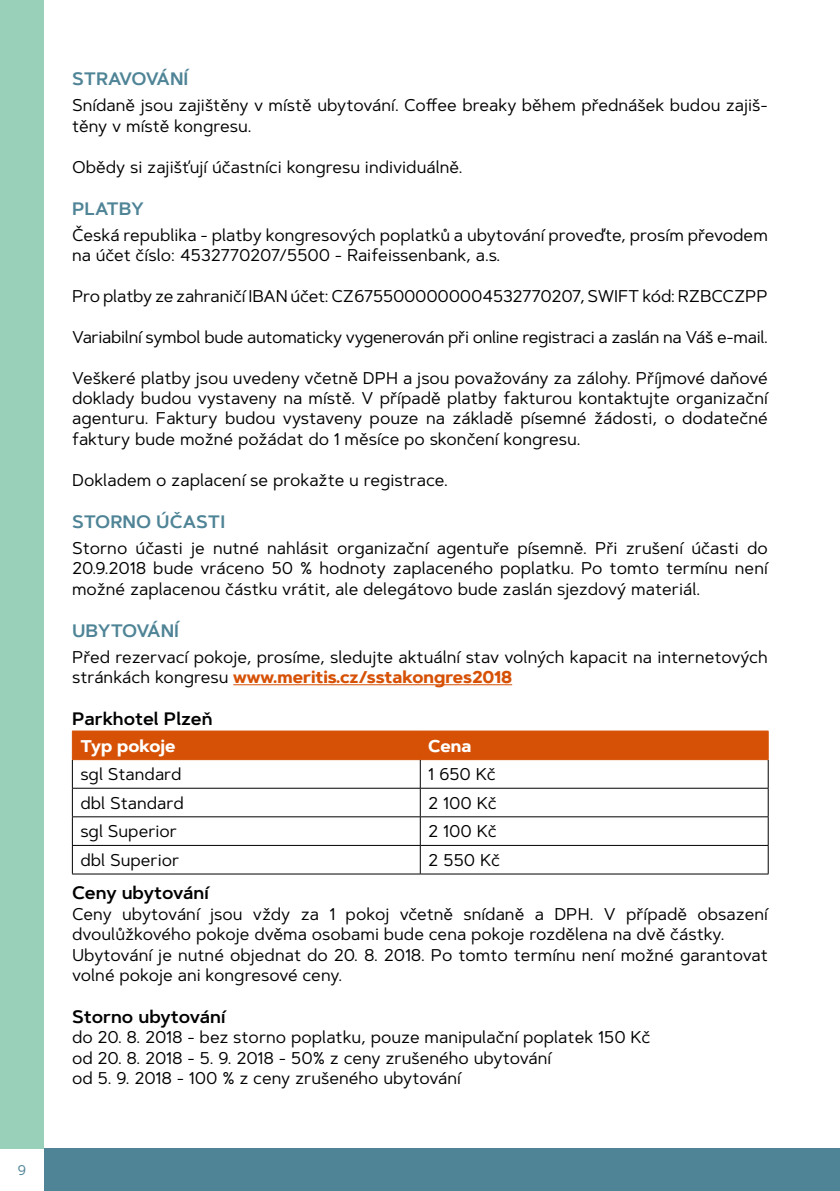
<style>
.page{position:relative;width:840px;height:1191px;background:#fff}
.page>*{position:absolute;margin:0;border:0;box-sizing:border-box;transform-origin:0 0}
.t1{font:600 18px "Artegra Sans";color:#000}
.t2{font:600 18px "Artegra Sans";color:#4f8496}
.t3{font:17px/20.4px "Artegra Sans";color:#000}
.t4{font:17px "Artegra Sans";letter-spacing:-.02em;color:#000}
.t5{font:700 17px "Artegra Sans";color:#fff}
.t6{font:14px "Artegra Sans";color:#4f8496}
.s1{font-weight:700;color:#d65106}
</style>
<div class="page">
<div style="left:44px;top:1148px;width:795px;height:43px;background:#4f8496"></div>
<div style="left:0;top:0;width:44px;height:1148px;background:#99d0b9"></div>
<hr style="left:233px;top:684px;width:279px;height:1px;background:#d65106">
<hr style="left:72px;top:730px;width:348px;height:1px;background:#d65106">
<hr style="left:420px;top:730px;width:348px;height:1px;background:#d65106">
<svg style="left:72px;top:731px;width:696px;height:142px"></svg>
<hr style="left:72px;top:873px;width:348px;height:1px;background:#000">
<hr style="left:420px;top:873px;width:348px;height:1px;background:#000">
<p class="t6" style="left:18px;top:1160px;width:10px">9</p>
<h2 class="t2" style="left:72px;top:66px;width:118px">STRAVOVÁNÍ</h2>
<p class="t3" style="left:72px;top:95px;width:697px">Snídaně jsou zajištěny v místě ubytování. Coffee breaky během přednášek budou zajiš&shy;těny v místě kongresu.</p>
<p class="t3" style="left:72px;top:156px;width:392px">Obědy si zajišťují účastníci kongresu individuálně.</p>
<h2 class="t2" style="left:72px;top:195px;width:73px">PLATBY</h2>
<p class="t3" style="left:72px;top:224px;width:697px">Česká republika - platby kongresových poplatků a ubytování proveďte, prosím převodem na účet číslo: 4532770207/5500 - Raifeissenbank, a.s.</p>
<p class="t3" style="left:72px;top:285px;width:697px">Pro platby ze zahraničí IBAN účet: CZ6755000000004532770207, SWIFT kód: RZBCCZPP</p>
<p class="t4" style="left:72px;top:325px;width:697px">Variabilní symbol bude automaticky vygenerován při online registraci a zaslán na Váš e-mail.</p>
<p class="t3" style="left:72px;top:367px;width:697px;text-align:justify">Veškeré platby jsou uvedeny včetně DPH a jsou považovány za zálohy. Příjmové daňové doklady budou vystaveny na místě. V případě platby fakturou kontaktujte organizační agenturu. Faktury budou vystaveny pouze na základě písemné žádosti, o dodatečné faktury bude možné požádat do 1 měsíce po skončení kongresu.</p>
<p class="t3" style="left:72px;top:469px;width:377px">Dokladem o zaplacení se prokažte u registrace.</p>
<h2 class="t2" style="left:72px;top:508px;width:154px">STORNO ÚČASTI</h2>
<p class="t3" style="left:72px;top:537px;width:697px;text-align:justify">Storno účasti je nutné nahlásit organizační agentuře písemně. Při zrušení účasti do 20.9.2018 bude vráceno 50 % hodnoty zaplaceného poplatku. Po tomto termínu není možné zaplacenou částku vrátit, ale delegátovo bude zaslán sjezdový materiál.</p>
<h2 class="t2" style="left:72px;top:617px;width:108px">UBYTOVÁNÍ</h2>
<p class="t3" style="left:72px;top:646px;width:697px">Před rezervací pokoje, prosíme, sledujte aktuální stav volných kapacit na internetových stránkách kongresu <span class="s1">www.meritis.cz/sstakongres2018</span></p>
<h3 class="t1" style="left:72px;top:705px;width:142px">Parkhotel Plzeň</h3>
<p class="t5" style="left:80px;top:733px;width:97px">Typ pokoje</p>
<p class="t5" style="left:428px;top:733px;width:45px">Cena</p>
<p class="t3" style="left:80px;top:763px;width:103px">sgl Standard</p>
<p class="t3" style="left:428px;top:763px;width:69px">1 650 Kč</p>
<p class="t3" style="left:80px;top:792px;width:105px">dbl Standard</p>
<p class="t3" style="left:428px;top:792px;width:70px">2 100 Kč</p>
<p class="t3" style="left:80px;top:821px;width:98px">sgl Superior</p>
<p class="t3" style="left:428px;top:821px;width:70px">2 100 Kč</p>
<p class="t3" style="left:80px;top:849px;width:100px">dbl Superior</p>
<p class="t3" style="left:428px;top:849px;width:73px">2 550 Kč</p>
<h3 class="t1" style="left:72px;top:880px;width:138px">Ceny ubytování</h3>
<p class="t3" style="left:72px;top:903px;width:697px">Ceny ubytování jsou vždy za 1 pokoj včetně snídaně a DPH. V případě obsazení dvoulůžkového pokoje dvěma osobami bude cena pokoje rozdělena na dvě částky.</p>
<p class="t3" style="left:72px;top:944px;width:697px">Ubytování je nutné objednat do 20. 8. 2018. Po tomto termínu není možné garantovat volné pokoje ani kongresové ceny.</p>
<h3 class="t1" style="left:72px;top:1003px;width:155px">Storno ubytování</h3>
<p class="t3" style="left:72px;top:1027px;width:579px">do 20. 8. 2018 - bez storno poplatku, pouze manipulační poplatek 150 Kč</p>
<p class="t3" style="left:72px;top:1047px;width:480px">od 20. 8. 2018 - 5. 9. 2018 - 50% z ceny zrušeného ubytování</p>
<p class="t3" style="left:72px;top:1067px;width:390px">od 5. 9. 2018 - 100 % z ceny zrušeného ubytování</p>
</div>
